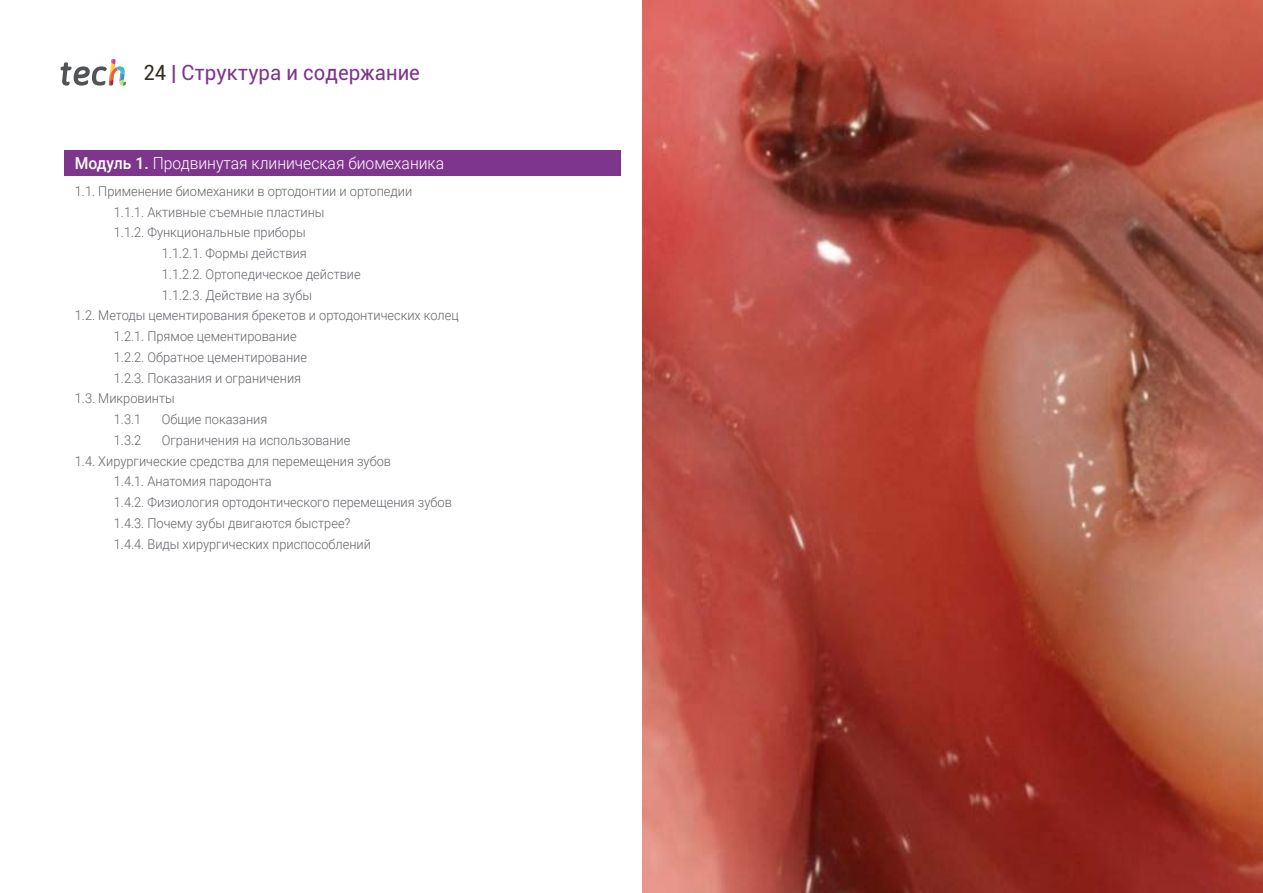
<style>
.page{position:relative;width:1263px;height:893px;background:#fff}
.page>*{position:absolute;margin:0;border:0;box-sizing:border-box;transform-origin:0 0}
.t1{font:21px "Roboto";color:#7e358c}
.t2{font:300 16.5px "Roboto";color:#fff;scale:.95 1}
.t3{font:300 13.5px "Roboto";color:#61646a;scale:.95 1}
.s1{color:#312e20}
.s2{font-weight:500}
</style>
<div class="page">
<svg style="left:61px;top:59px;width:65px;height:27px"></svg>
<img style="left:642px;top:0;width:621px;height:893px">
<div style="left:64px;top:150px;width:557px;height:25px;background:#7e358c"></div>
<h1 class="t1" style="left:144px;top:57px;width:278px"><span class="s1">24</span> | Структура и содержание</h1>
<p class="t2" style="left:75px;top:151px;width:390px"><span class="s2">Модуль 1.</span> Продвинутая клиническая биомеханика</p>
<p class="t3" style="left:75px;top:182px;width:357px">1.1. Применение биомеханики в ортодонтии и ортопедии</p>
<p class="t3" style="left:114px;top:202px;width:223px">1.1.1. Активные съемные пластины</p>
<p class="t3" style="left:114px;top:223px;width:204px">1.1.2. Функциональные приборы</p>
<p class="t3" style="left:162px;top:244px;width:154px">1.1.2.1. Формы действия</p>
<p class="t3" style="left:162px;top:265px;width:211px">1.1.2.2. Ортопедическое действие</p>
<p class="t3" style="left:162px;top:285px;width:160px">1.1.2.3. Действие на зубы</p>
<p class="t3" style="left:75px;top:306px;width:406px">1.2. Методы цементирования брекетов и ортодонтических колец</p>
<p class="t3" style="left:114px;top:327px;width:194px">1.2.1. Прямое цементирование</p>
<p class="t3" style="left:114px;top:348px;width:205px">1.2.2. Обратное цементирование</p>
<p class="t3" style="left:114px;top:368px;width:199px">1.2.3. Показания и ограничения</p>
<p class="t3" style="left:75px;top:389px;width:107px">1.3. Микровинты</p>
<p class="t3" style="left:114px;top:410px;width:30px">1.3.1</p>
<p class="t3" style="left:162px;top:410px;width:113px">Общие показания</p>
<p class="t3" style="left:114px;top:431px;width:30px">1.3.2</p>
<p class="t3" style="left:162px;top:431px;width:200px">Ограничения на использование</p>
<p class="t3" style="left:75px;top:451px;width:334px">1.4. Хирургические средства для перемещения зубов</p>
<p class="t3" style="left:114px;top:472px;width:168px">1.4.1. Анатомия пародонта</p>
<p class="t3" style="left:114px;top:493px;width:357px">1.4.2. Физиология ортодонтического перемещения зубов</p>
<p class="t3" style="left:114px;top:514px;width:251px">1.4.3. Почему зубы двигаются быстрее?</p>
<p class="t3" style="left:114px;top:534px;width:272px">1.4.4. Виды хирургических приспособлений</p>
</div>
